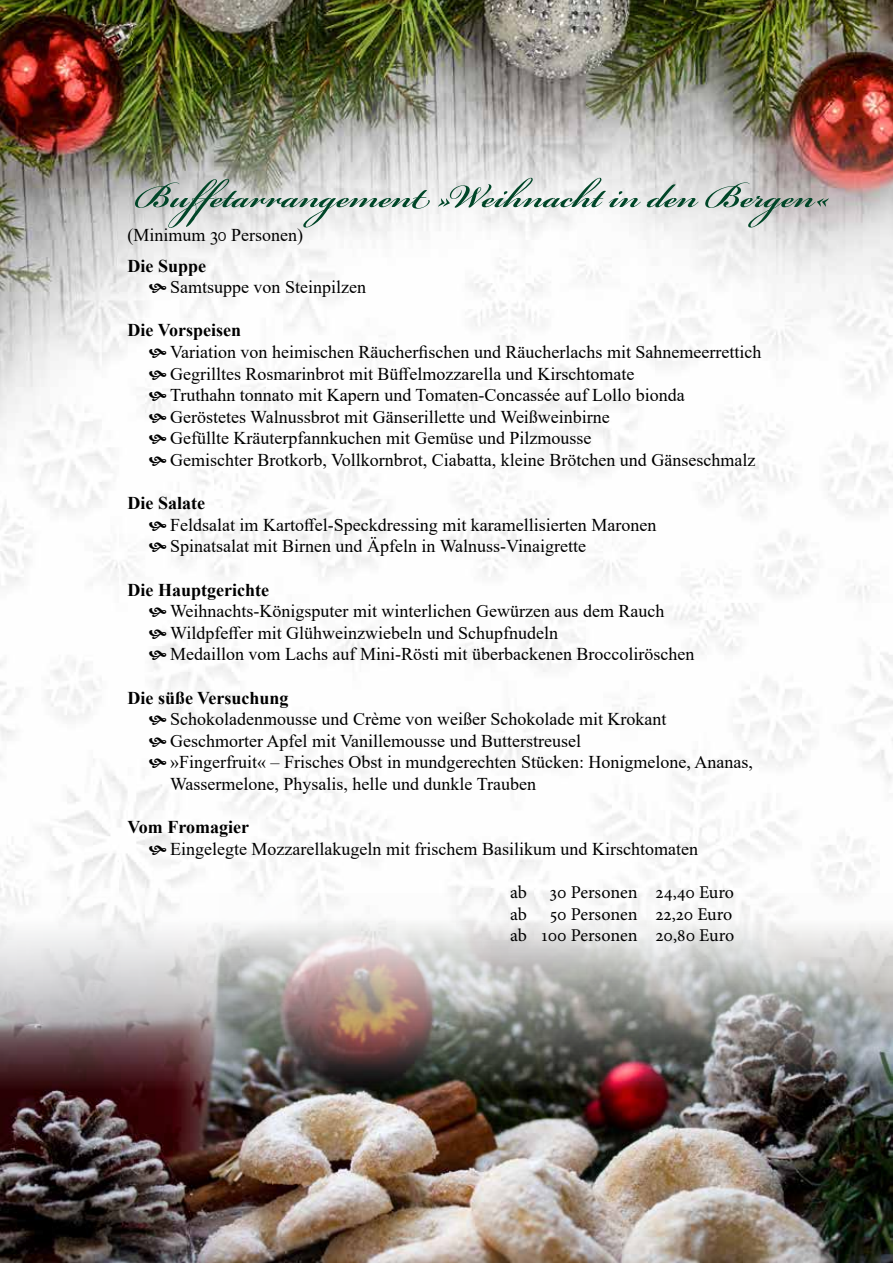
<style>
.page{position:relative;width:893px;height:1263px;background:#fff}
.page>*{position:absolute;margin:0;border:0;box-sizing:border-box;transform-origin:0 0}
.t1{font:600 51px "Bickham Script Pro 3";color:#004628}
.t2{font:18px/21.6px "Times New Roman";color:#000}
.t3{font:700 18px "Times New Roman";color:#000}
.t4{font:18px/21.6px "Minion Pro";letter-spacing:-.005em;color:#000;text-align:right}
</style>
<div class="page">
<img style="left:0;top:0;width:893px;height:893px">
<img style="left:0;top:893px;width:893px;height:370px">
<svg style="left:149px;top:284px;width:17px;height:9px"></svg>
<svg style="left:149px;top:348px;width:17px;height:10px"></svg>
<svg style="left:149px;top:370px;width:17px;height:10px"></svg>
<svg style="left:149px;top:392px;width:17px;height:9px"></svg>
<svg style="left:149px;top:413px;width:17px;height:10px"></svg>
<svg style="left:149px;top:435px;width:17px;height:9px"></svg>
<svg style="left:149px;top:456px;width:17px;height:10px"></svg>
<svg style="left:149px;top:521px;width:17px;height:10px"></svg>
<svg style="left:149px;top:543px;width:17px;height:9px"></svg>
<svg style="left:149px;top:608px;width:17px;height:9px"></svg>
<svg style="left:149px;top:629px;width:17px;height:10px"></svg>
<svg style="left:149px;top:651px;width:17px;height:9px"></svg>
<svg style="left:149px;top:716px;width:17px;height:9px"></svg>
<svg style="left:149px;top:737px;width:17px;height:10px"></svg>
<svg style="left:149px;top:759px;width:17px;height:9px"></svg>
<svg style="left:149px;top:845px;width:17px;height:10px"></svg>
<h1 class="t1" style="left:135px;top:159px;width:697px">Buffetarrangement »Weihnacht in den Bergen«</h1>
<p class="t2" style="left:128px;top:224px;width:177px">(Minimum 30 Personen)</p>
<p class="t3" style="left:128px;top:253px;width:80px">Die Suppe</p>
<p class="t2" style="left:170px;top:276px;width:198px">Samtsuppe von Steinpilzen</p>
<p class="t3" style="left:128px;top:317px;width:115px">Die Vorspeisen</p>
<p class="t2" style="left:170px;top:341px;width:593px">Variation von heimischen Räucherfischen und Räucherlachs mit Sahnemeerrettich Gegrilltes Rosmarinbrot mit Büffelmozzarella und Kirschtomate<br>Truthahn tonnato mit Kapern und Tomaten-Concassée auf Lollo bionda Geröstetes Walnussbrot mit Gänserillette und Weißweinbirne<br>Gefüllte Kräuterpfannkuchen mit Gemüse und Pilzmousse<br>Gemischter Brotkorb, Vollkornbrot, Ciabatta, kleine Brötchen und Gänseschmalz</p>
<p class="t3" style="left:128px;top:490px;width:79px">Die Salate</p>
<p class="t2" style="left:170px;top:513px;width:488px">Feldsalat im Kartoffel-Speckdressing mit karamellisierten Maronen<br>Spinatsalat mit Birnen und Äpfeln in Walnuss-Vinaigrette</p>
<p class="t3" style="left:128px;top:577px;width:143px">Die Hauptgerichte</p>
<p class="t2" style="left:170px;top:600px;width:526px">Weihnachts-Königsputer mit winterlichen Gewürzen aus dem Rauch<br>Wildpfeffer mit Glühweinzwiebeln und Schupfnudeln<br>Medaillon vom Lachs auf Mini-Rösti mit überbackenen Broccoliröschen</p>
<p class="t3" style="left:128px;top:685px;width:163px">Die süße Versuchung</p>
<p class="t2" style="left:170px;top:708px;width:584px">Schokoladenmousse und Crème von weißer Schokolade mit Krokant Geschmorter Apfel mit Vanillemousse und Butterstreusel<br>»Fingerfruit« – Frisches Obst in mundgerechten Stücken: Honigmelone, Ananas, Wassermelone, Physalis, helle und dunkle Trauben</p>
<p class="t3" style="left:128px;top:814px;width:123px">Vom Fromagier</p>
<p class="t2" style="left:170px;top:837px;width:529px">Eingelegte Mozzarellakugeln mit frischem Basilikum und Kirschtomaten</p>
<p class="t4" style="left:510px;top:882px;width:18px">ab</p>
<p class="t4" style="left:550px;top:882px;width:186px">30 Personen 24,40 Euro</p>
<p class="t4" style="left:510px;top:903px;width:18px">ab</p>
<p class="t4" style="left:510px;top:903px;width:226px">50 Personen 22,20 Euro<br>ab 100 Personen 20,80 Euro</p>
</div>
